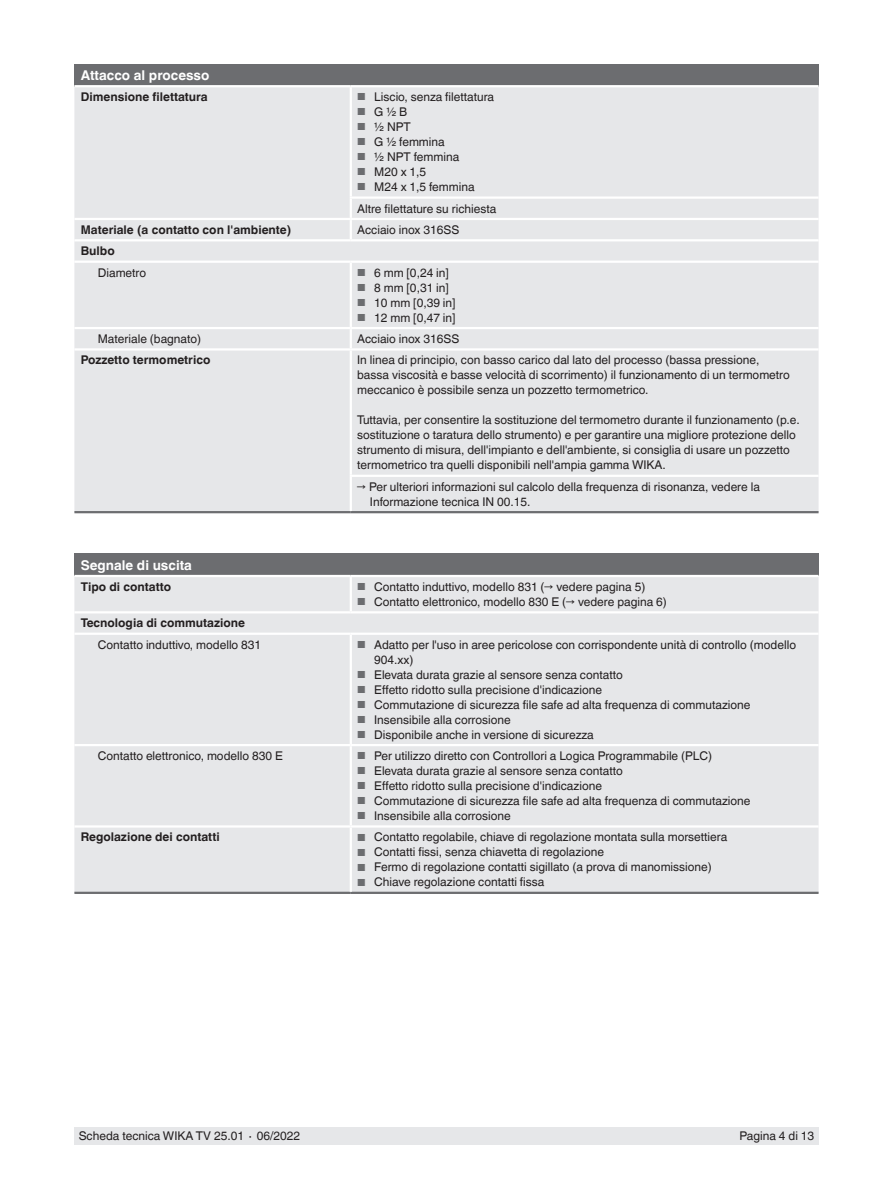
<style>
.page{position:relative;width:893px;height:1188px;background:#fff}
.page>*{position:absolute;margin:0;border:0;box-sizing:border-box;transform-origin:0 0}
.t1{font:700 13.5px "Helvetica World";color:#fff}
.t2{font:12px/15px "Helvetica World";color:#231f20}
.t3{font:700 12px "Helvetica World";color:#231f20}
.s1{font-size:10.2px;color:#6c6d70}
</style>
<div class="page">
<div style="left:74px;top:1128px;width:745px;height:17px;background:#e6e7e9"></div>
<div style="left:74px;top:64px;width:745px;height:22px;background:#6c6d70"></div>
<div style="left:74px;top:87px;width:745px;height:152px;background:#e6e7e9"></div>
<div style="left:74px;top:241px;width:745px;height:270px;background:#e6e7e9"></div>
<hr style="left:74px;top:511px;width:277px;height:2px;background:#6c6d70">
<hr style="left:351px;top:511px;width:468px;height:2px;background:#6c6d70">
<hr style="left:74px;top:327px;width:277px;height:2px;background:#fff">
<hr style="left:351px;top:327px;width:468px;height:2px;background:#fff">
<hr style="left:350px;top:196px;width:469px;height:3px;background:#fff">
<hr style="left:351px;top:218px;width:468px;height:2px;background:#fff">
<hr style="left:74px;top:261px;width:277px;height:2px;background:#fff">
<hr style="left:351px;top:261px;width:468px;height:2px;background:#fff">
<hr style="left:350px;top:263px;width:2px;height:64px;background:#fff">
<svg style="left:350px;top:329px;width:2px;height:19px"></svg>
<hr style="left:74px;top:85px;width:277px;height:2px;background:#fff">
<hr style="left:351px;top:85px;width:468px;height:2px;background:#fff">
<hr style="left:351px;top:348px;width:468px;height:3px;background:#fff">
<hr style="left:350px;top:475px;width:469px;height:2px;background:#fff">
<hr style="left:350px;top:87px;width:2px;height:109px;background:#fff">
<svg style="left:350px;top:199px;width:2px;height:40px"></svg>
<hr style="left:74px;top:218px;width:277px;height:2px;background:#fff">
<hr style="left:74px;top:348px;width:277px;height:3px;background:#fff">
<hr style="left:350px;top:351px;width:2px;height:124px;background:#fff">
<hr style="left:350px;top:477px;width:2px;height:34px;background:#fff">
<div style="left:74px;top:554px;width:745px;height:22px;background:#6c6d70"></div>
<div style="left:74px;top:577px;width:745px;height:315px;background:#e6e7e9"></div>
<hr style="left:74px;top:575px;width:277px;height:2px;background:#fff">
<hr style="left:74px;top:892px;width:277px;height:2px;background:#6c6d70">
<hr style="left:351px;top:892px;width:468px;height:2px;background:#6c6d70">
<hr style="left:351px;top:575px;width:468px;height:2px;background:#fff">
<hr style="left:350px;top:577px;width:2px;height:34px;background:#fff">
<hr style="left:74px;top:611px;width:277px;height:2px;background:#fff">
<hr style="left:351px;top:611px;width:468px;height:2px;background:#fff">
<hr style="left:74px;top:633px;width:277px;height:2px;background:#fff">
<hr style="left:351px;top:633px;width:468px;height:2px;background:#fff">
<hr style="left:74px;top:744px;width:277px;height:2px;background:#fff">
<hr style="left:351px;top:744px;width:468px;height:2px;background:#fff">
<hr style="left:74px;top:825px;width:277px;height:3px;background:#fff">
<hr style="left:351px;top:825px;width:468px;height:3px;background:#fff">
<hr style="left:350px;top:635px;width:2px;height:109px;background:#fff">
<hr style="left:350px;top:746px;width:2px;height:79px;background:#fff">
<hr style="left:350px;top:828px;width:2px;height:64px;background:#fff">
<p class="t1" style="left:81px;top:67px;width:130px">Attacco al processo</p>
<p class="t3" style="left:81px;top:90px;width:128px">Dimensione filettatura</p>
<p class="t2" style="left:357px;top:90px;width:138px"><span class="s1">■</span> Liscio, senza filettatura</p>
<p class="t2" style="left:357px;top:105px;width:52px"><span class="s1">■</span> G ½ B</p>
<p class="t2" style="left:357px;top:120px;width:55px"><span class="s1">■</span> ½ NPT</p>
<p class="t2" style="left:357px;top:135px;width:89px"><span class="s1">■</span> G ½ femmina</p>
<p class="t2" style="left:357px;top:150px;width:104px"><span class="s1">■</span> ½ NPT femmina</p>
<p class="t2" style="left:357px;top:165px;width:71px"><span class="s1">■</span> M20 x 1,5</p>
<p class="t2" style="left:357px;top:176px;width:141px;line-height:21.3px"><span class="s1">■</span> M24 x 1,5 femmina<br>Altre filettature su richiesta</p>
<p class="t3" style="left:81px;top:223px;width:212px">Materiale (a contatto con l'ambiente)</p>
<p class="t2" style="left:357px;top:222px;width:104px">Acciaio inox 316SS</p>
<p class="t3" style="left:81px;top:244px;width:35px">Bulbo</p>
<p class="t2" style="left:98px;top:265px;width:50px">Diametro</p>
<p class="t2" style="left:357px;top:265px;width:93px"><span class="s1">■</span> 6 mm [0,24 in]</p>
<p class="t2" style="left:357px;top:280px;width:93px"><span class="s1">■</span> 8 mm [0,31 in]</p>
<p class="t2" style="left:357px;top:295px;width:100px"><span class="s1">■</span> 10 mm [0,39 in]</p>
<p class="t2" style="left:357px;top:310px;width:100px"><span class="s1">■</span> 12 mm [0,47 in]</p>
<p class="t2" style="left:98px;top:331px;width:105px">Materiale (bagnato)</p>
<p class="t2" style="left:357px;top:331px;width:104px">Acciaio inox 316SS</p>
<p class="t3" style="left:81px;top:353px;width:131px">Pozzetto termometrico</p>
<p class="t2" style="left:357px;top:353px;width:434px">In linea di principio, con basso carico dal lato del processo (bassa pressione, bassa viscosità e basse velocità di scorrimento) il funzionamento di un termometro meccanico è possibile senza un pozzetto termometrico.</p>
<p class="t2" style="left:357px;top:413px;width:444px">Tuttavia, per consentire la sostituzione del termometro durante il funzionamento (p.e. sostituzione o taratura dello strumento) e per garantire una migliore protezione dello strumento di misura, dell'impianto e dell'ambiente, si consiglia di usare un pozzetto termometrico tra quelli disponibili nell'ampia gamma WIKA.</p>
<p class="t2" style="left:370px;top:479px;width:391px;text-indent:-13px">→ Per ulteriori informazioni sul calcolo della frequenza di risonanza, vedere la<br>Informazione tecnica IN 00.15.</p>
<p class="t1" style="left:81px;top:557px;width:113px">Segnale di uscita</p>
<p class="t3" style="left:81px;top:580px;width:92px">Tipo di contatto</p>
<p class="t2" style="left:357px;top:579px;width:290px"><span class="s1">■</span> Contatto induttivo, modello 831 (→ vedere pagina 5)</p>
<p class="t2" style="left:357px;top:594px;width:311px"><span class="s1">■</span> Contatto elettronico, modello 830 E (→ vedere pagina 6)</p>
<p class="t3" style="left:81px;top:616px;width:166px">Tecnologia di commutazione</p>
<p class="t2" style="left:98px;top:637px;width:165px">Contatto induttivo, modello 831</p>
<p class="t2" style="left:374px;top:637px;width:423px;text-indent:-17px"><span class="s1">■</span> Adatto per l'uso in aree pericolose con corrispondente unità di controllo (modello<br>904.xx)</p>
<p class="t2" style="left:357px;top:667px;width:267px"><span class="s1">■</span> Elevata durata grazie al sensore senza contatto</p>
<p class="t2" style="left:357px;top:682px;width:246px"><span class="s1">■</span> Effetto ridotto sulla precisione d'indicazione</p>
<p class="t2" style="left:357px;top:697px;width:395px"><span class="s1">■</span> Commutazione di sicurezza file safe ad alta frequenza di commutazione</p>
<p class="t2" style="left:357px;top:712px;width:155px"><span class="s1">■</span> Insensibile alla corrosione</p>
<p class="t2" style="left:357px;top:727px;width:238px"><span class="s1">■</span> Disponibile anche in versione di sicurezza</p>
<p class="t2" style="left:98px;top:748px;width:187px">Contatto elettronico, modello 830 E</p>
<p class="t2" style="left:357px;top:748px;width:356px"><span class="s1">■</span> Per utilizzo diretto con Controllori a Logica Programmabile (PLC)</p>
<p class="t2" style="left:357px;top:763px;width:267px"><span class="s1">■</span> Elevata durata grazie al sensore senza contatto</p>
<p class="t2" style="left:357px;top:778px;width:246px"><span class="s1">■</span> Effetto ridotto sulla precisione d'indicazione</p>
<p class="t2" style="left:357px;top:793px;width:395px"><span class="s1">■</span> Commutazione di sicurezza file safe ad alta frequenza di commutazione</p>
<p class="t2" style="left:357px;top:808px;width:155px"><span class="s1">■</span> Insensibile alla corrosione</p>
<p class="t3" style="left:81px;top:830px;width:140px">Regolazione dei contatti</p>
<p class="t2" style="left:357px;top:830px;width:372px"><span class="s1">■</span> Contatto regolabile, chiave di regolazione montata sulla morsettiera</p>
<p class="t2" style="left:357px;top:845px;width:248px"><span class="s1">■</span> Contatti fissi, senza chiavetta di regolazione</p>
<p class="t2" style="left:357px;top:860px;width:356px"><span class="s1">■</span> Fermo di regolazione contatti sigillato (a prova di manomissione)</p>
<p class="t2" style="left:357px;top:875px;width:189px"><span class="s1">■</span> Chiave regolazione contatti fissa</p>
<p class="t2" style="left:79px;top:1129px;width:223px">Scheda tecnica WIKA TV 25.01 ∙ 06/2022</p>
<p class="t2" style="left:740px;top:1129px;width:76px">Pagina 4 di 13</p>
</div>
